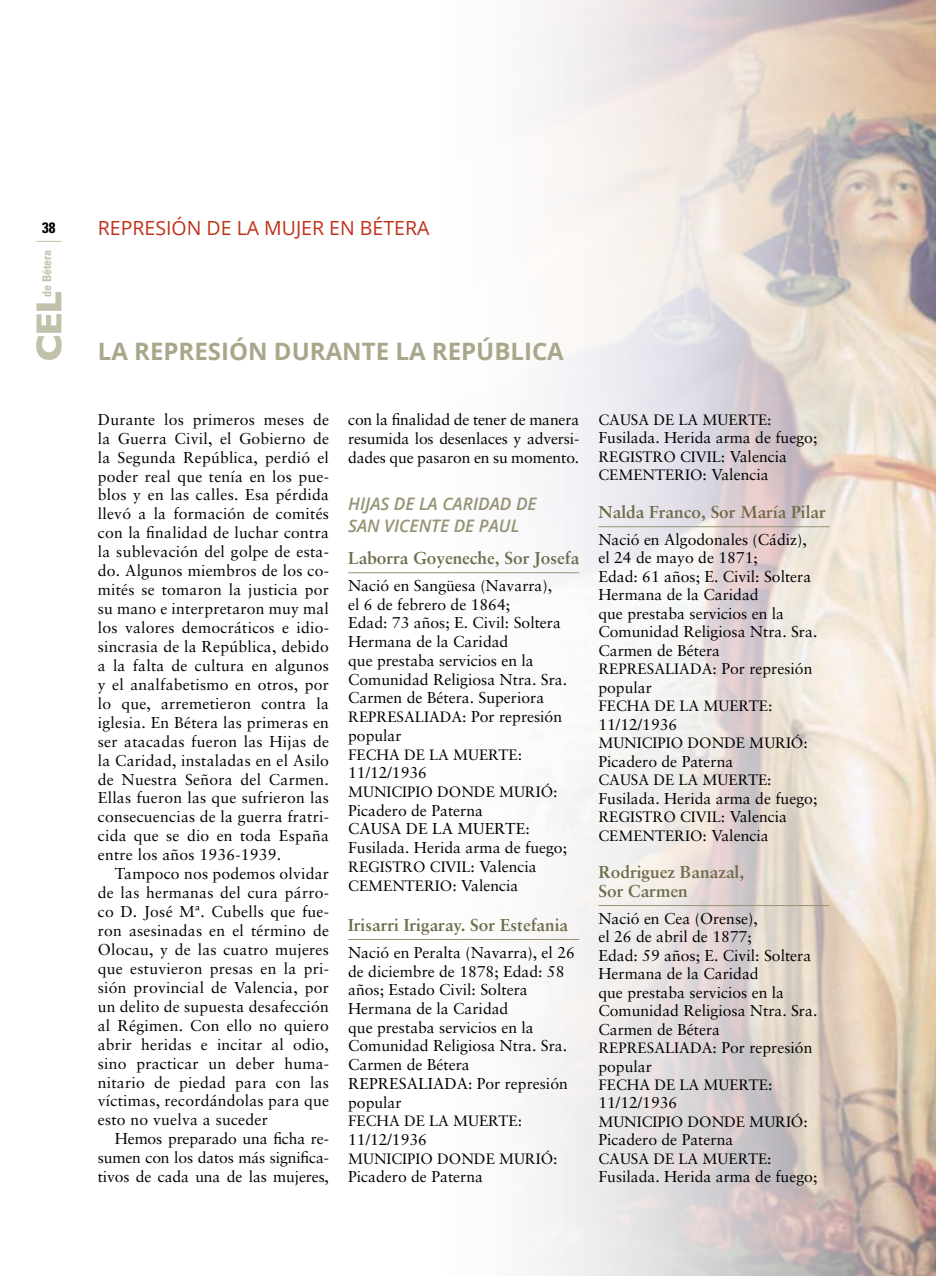
<style>
.page{position:relative;width:936px;height:1276px;background:#fff}
.page>*{position:absolute;margin:0;border:0;box-sizing:border-box;transform-origin:0 0}
.t1{font:700 24px "Open Sans";color:#a9a78b}
.t2{font:19.5px "Open Sans";color:#c03019}
.t3{font:700 17.25px/18.5px "Sabon";color:#6e6b4a}
.t4{font:italic 600 17.25px/22px "Open Sans";color:#959374}
.t5{font:15.75px/18.9px "Sabon";color:#000}
.t6{font:15px/18.5px "Sabon";color:#000}
.t7{font:700 condensed 15px "Univers";color:#000}
.t8{font:700 condensed 12px "Univers";color:#c2c1ab}
.s1{font-size:15px}
.s2{font-size:15.75px}
</style>
<div class="page">
<img style="left:446px;top:0;width:489px;height:1276px">
<hr style="left:598px;top:526px;width:231px;height:1px;background:#959374">
<hr style="left:598px;top:905px;width:231px;height:1px;background:#959374">
<hr style="left:348px;top:572px;width:231px;height:1px;background:#959374">
<hr style="left:348px;top:939px;width:231px;height:1px;background:#959374">
<svg style="left:36px;top:241px;width:26px;height:1px"></svg>
<svg style="left:36px;top:292px;width:26px;height:68px"></svg>
<p class="t7" style="left:42px;top:218px;width:15px">38</p>
<p class="t8" style="left:39px;top:297px;width:49px;rotate:-90deg">de Bétera</p>
<p class="t2" style="left:98px;top:215px;width:333px">REPRESIÓN DE LA MUJER EN BÉTERA</p>
<h1 class="t1" style="left:98px;top:334px;width:467px">LA REPRESIÓN DURANTE LA REPÚBLICA</h1>
<p class="t5" style="left:98px;top:410px;width:233px;text-align:justify">Durante los primeros meses de la Guerra Civil, el Gobierno de la Segunda República, perdió el poder real que tenía en los pue&shy;blos y en las calles. Esa pérdida llevó a la formación de comités con la finalidad de luchar contra la sublevación del golpe de esta&shy;do. Algunos miembros de los co&shy;mités se tomaron la justicia por su mano e interpretaron muy mal los valores democráticos e idio&shy;sincrasia de la República, debido a la falta de cultura en algunos y el analfabetismo en otros, por lo que, arremetieron contra la iglesia. En Bétera las primeras en ser atacadas fueron las Hijas de la Caridad, instaladas en el Asilo de Nuestra Señora del Carmen.<br>Ellas fueron las que sufrieron las consecuencias de la guerra fratri&shy;cida que se dio en toda España entre los años 1936-1939.</p>
<p class="t5" style="left:98px;top:864px;width:233px;text-align:justify;text-indent:17px">Tampoco nos podemos olvidar de las hermanas del cura párro&shy;co D. José Mª. Cubells que fue&shy;ron asesinadas en el término de Olocau, y de las cuatro mujeres que estuvieron presas en la pri&shy;sión provincial de Valencia, por un delito de supuesta desafección al Régimen. Con ello no quiero abrir heridas e incitar al odio, sino practicar un deber huma&shy;nitario de piedad para con las víctimas, recordándolas para que esto no vuelva a suceder</p>
<p class="t5" style="left:98px;top:1129px;width:233px;text-align:justify;text-indent:17px">Hemos preparado una ficha re&shy;sumen con los datos más significa&shy;tivos de cada una de las mujeres,</p>
<p class="t5" style="left:348px;top:409px;width:233px;text-align:justify">con la finalidad de tener de manera resumida los desenlaces y adversi&shy;dades que pasaron en su momento.</p>
<p class="t4" style="left:348px;top:493px;width:190px">HIJAS DE LA CARIDAD DE<br>SAN VICENTE DE PAUL</p>
<p class="t3" style="left:348px;top:548px;width:232px">Laborra Goyeneche, Sor Josefa</p>
<p class="t5" style="left:348px;top:576px;width:220px">Nació en Sangüesa (Navarra), el 6 de febrero de 1864;<br>Edad: 73 años; E. Civil: Soltera<br>Hermana de la Caridad<br>que prestaba servicios en la<br>Comunidad Religiosa Ntra. Sra.<br>Carmen de Bétera. Superiora<br><span class="s1">REPRESALIADA</span>: Por represión popular</p>
<p class="t6" style="left:348px;top:745px;width:175px">FECHA DE LA MUERTE<span class="s2">:</span></p>
<p class="t5" style="left:348px;top:763px;width:80px">11/12/1936</p>
<p class="t6" style="left:348px;top:782px;width:211px">MUNICIPIO DONDE MURIÓ<span class="s2">:</span></p>
<p class="t5" style="left:348px;top:800px;width:220px">Picadero de Paterna<br>CAUSA DE LA MUERTE:<br>Fusilada. Herida arma de fuego;</p>
<p class="t6" style="left:348px;top:857px;width:190px">REGISTRO CIVIL<span class="s2">: Valencia<br></span>CEMENTERIO<span class="s2">: Valencia</span></p>
<p class="t3" style="left:348px;top:915px;width:221px">Irisarri Irigaray. Sor Estefania</p>
<p class="t5" style="left:348px;top:942px;width:228px">Nació en Peralta (Navarra), el 26 de diciembre de 1878; Edad: 58 años; Estado Civil: Soltera<br>Hermana de la Caridad<br>que prestaba servicios en la<br>Comunidad Religiosa Ntra. Sra.<br>Carmen de Bétera<br>REPRESALIADA: Por represión popular</p>
<p class="t6" style="left:348px;top:1111px;width:175px">FECHA DE LA MUERTE<span class="s2">:</span></p>
<p class="t5" style="left:348px;top:1130px;width:80px">11/12/1936</p>
<p class="t6" style="left:348px;top:1149px;width:211px">MUNICIPIO DONDE MURIÓ<span class="s2">:</span></p>
<p class="t5" style="left:348px;top:1167px;width:136px">Picadero de Paterna</p>
<p class="t6" style="left:598px;top:410px;width:175px">CAUSA DE LA MUERTE<span class="s2">:</span></p>
<p class="t5" style="left:598px;top:428px;width:220px">Fusilada. Herida arma de fuego;</p>
<p class="t6" style="left:598px;top:447px;width:190px">REGISTRO CIVIL<span class="s2">: Valencia<br></span>CEMENTERIO<span class="s2">: Valencia</span></p>
<p class="t3" style="left:598px;top:502px;width:229px">Nalda Franco, Sor María Pilar</p>
<p class="t5" style="left:598px;top:530px;width:220px;line-height:18.5px">Nació en Algodonales (Cádiz), el 24 de mayo de 1871;<br>Edad: 61 años; E. Civil: Soltera<br>Hermana de la Caridad<br>que prestaba servicios en la<br>Comunidad Religiosa Ntra. Sra.<br>Carmen de Bétera<br><span class="s1">REPRESALIADA</span>: Por represión popular</p>
<p class="t6" style="left:598px;top:696px;width:175px">FECHA DE LA MUERTE<span class="s2">:</span></p>
<p class="t5" style="left:598px;top:714px;width:80px">11/12/1936</p>
<p class="t6" style="left:598px;top:733px;width:211px">MUNICIPIO DONDE MURIÓ<span class="s2">:</span></p>
<p class="t5" style="left:598px;top:751px;width:136px">Picadero de Paterna</p>
<p class="t6" style="left:598px;top:770px;width:175px">CAUSA DE LA MUERTE<span class="s2">:</span></p>
<p class="t5" style="left:598px;top:788px;width:220px">Fusilada. Herida arma de fuego;</p>
<p class="t6" style="left:598px;top:807px;width:190px">REGISTRO CIVIL<span class="s2">: Valencia<br></span>CEMENTERIO<span class="s2">: Valencia</span></p>
<p class="t3" style="left:598px;top:862px;width:147px">Rodriguez Banazal,<br>Sor Carmen</p>
<p class="t5" style="left:598px;top:908px;width:220px;line-height:18.5px">Nació en Cea (Orense),<br>el 26 de abril de 1877;<br>Edad: 59 años; E. Civil: Soltera<br>Hermana de la Caridad<br>que prestaba servicios en la<br>Comunidad Religiosa Ntra. Sra.<br>Carmen de Bétera<br><span class="s1">REPRESALIADA</span>: Por represión popular</p>
<p class="t6" style="left:598px;top:1075px;width:175px">FECHA DE LA MUERTE<span class="s2">:</span></p>
<p class="t5" style="left:598px;top:1093px;width:80px">11/12/1936</p>
<p class="t6" style="left:598px;top:1112px;width:211px">MUNICIPIO DONDE MURIÓ<span class="s2">:</span></p>
<p class="t5" style="left:598px;top:1130px;width:136px">Picadero de Paterna</p>
<p class="t6" style="left:598px;top:1149px;width:175px">CAUSA DE LA MUERTE<span class="s2">:</span></p>
<p class="t5" style="left:598px;top:1167px;width:220px">Fusilada. Herida arma de fuego;</p>
</div>
